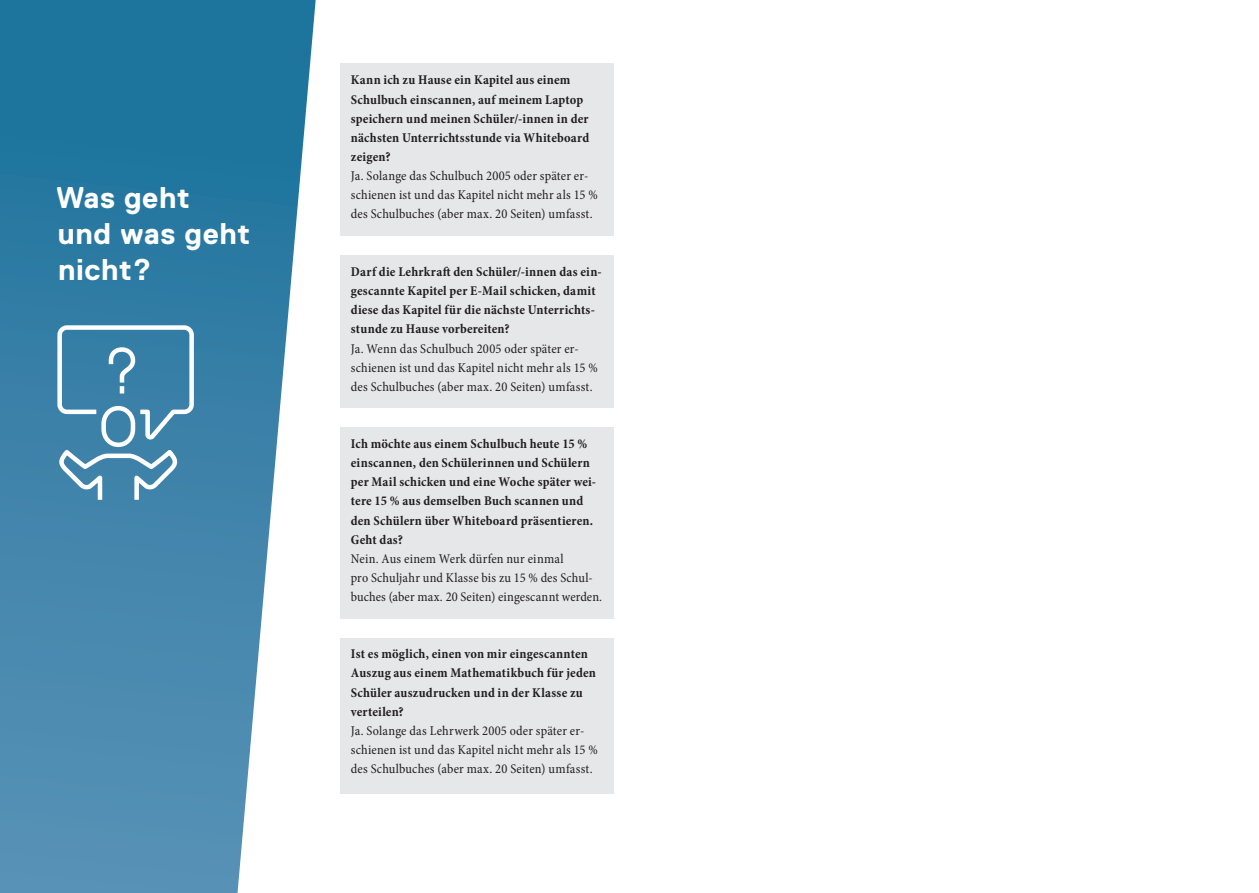
<style>
.page{position:relative;width:1259px;height:893px;background:#fff}
.page>*{position:absolute;margin:0;border:0;box-sizing:border-box;transform-origin:0 0}
.t1{font:700 30px/36px "Replica Pro";letter-spacing:.02em;color:#fff}
.t2{font:700 condensed 13.5px/19.2px "Minion Pro";letter-spacing:.01em;color:#231f20}
.t3{font:condensed 13.5px/19.2px "Minion Pro";letter-spacing:.01em;color:#231f20}
</style>
<div class="page">
<svg style="left:0;top:0;width:316px;height:893px;background:#5291b3"></svg>
<div style="left:340px;top:64px;width:274px;height:172px;background:#e6e7e9"></div>
<div style="left:340px;top:256px;width:274px;height:152px;background:#e6e7e9"></div>
<div style="left:340px;top:428px;width:274px;height:191px;background:#e6e7e9"></div>
<div style="left:340px;top:638px;width:274px;height:155px;background:#e6e7e9"></div>
<svg style="left:55px;top:323px;width:141px;height:181px;background:#5994b5"></svg>
<h1 class="t1" style="left:56px;top:179px;width:195px">Was geht und was geht nicht?</h1>
<p class="t2" style="left:351px;top:70px;width:240px">Kann ich zu Hause ein Kapitel aus einem Schulbuch einscannen, auf meinem Laptop speichern und meinen Schüler/-innen in der nächsten Unterrichtsstunde via Whiteboard zeigen?</p>
<p class="t3" style="left:351px;top:166px;width:248px">Ja. Solange das Schulbuch 2005 oder später er&shy;schienen ist und das Kapitel nicht mehr als 15 % des Schulbuches (aber max. 20 Seiten) umfasst.</p>
<p class="t2" style="left:351px;top:262px;width:252px">Darf die Lehrkraft den Schüler/-innen das ein&shy;gescannte Kapitel per E-Mail schicken, damit diese das Kapitel für die nächste Unterrichts&shy;stunde zu Hause vorbereiten?</p>
<p class="t3" style="left:351px;top:339px;width:248px">Ja. Wenn das Schulbuch 2005 oder später er&shy;schienen ist und das Kapitel nicht mehr als 15 % des Schulbuches (aber max. 20 Seiten) umfasst.</p>
<p class="t2" style="left:351px;top:434px;width:247px">Ich möchte aus einem Schulbuch heute 15 % einscannen, den Schülerinnen und Schülern per Mail schicken und eine Woche später wei&shy;tere 15 % aus demselben Buch scannen und den Schülern über Whiteboard präsentieren.<br>Geht das?</p>
<p class="t3" style="left:351px;top:549px;width:253px">Nein. Aus einem Werk dürfen nur einmal<br>pro Schuljahr und Klasse bis zu 15 % des Schul&shy;buches (aber max. 20 Seiten) eingescannt werden.</p>
<p class="t2" style="left:351px;top:644px;width:247px">Ist es möglich, einen von mir eingescannten Auszug aus einem Mathematikbuch für jeden Schüler auszudrucken und in der Klasse zu verteilen?</p>
<p class="t3" style="left:351px;top:721px;width:248px">Ja. Solange das Lehrwerk 2005 oder später er&shy;schienen ist und das Kapitel nicht mehr als 15 % des Schulbuches (aber max. 20 Seiten) umfasst.</p>
</div>
